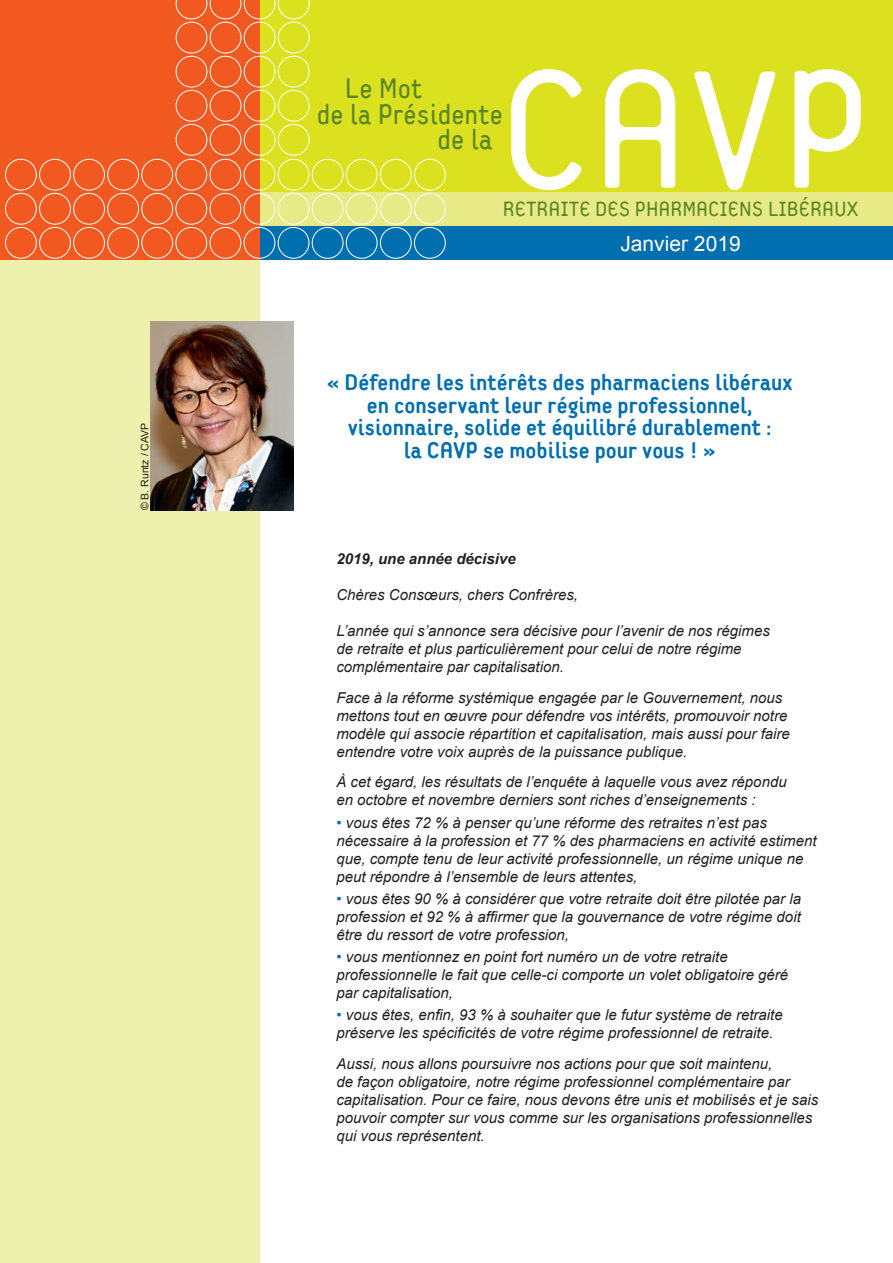
<style>
.page{position:relative;width:893px;height:1263px;background:#fff}
.page>*{position:absolute;margin:0;border:0;box-sizing:border-box;transform-origin:0 0}
.t1{font:177px "Extreme Sans";color:#fff}
.t2{font:30px/24.8px "Extreme Sans";color:#5c8727}
.t3{font:800 24px/22.5px "Extreme Sans";color:#006faf;text-align:center}
.t4{font:21.75px "Extreme Sans";color:#5c8727}
.t5{font:21px "Arial";color:#fff}
.t6{font:italic 15px/18px "Arial";color:#231f20}
.t7{font:italic 700 15px "Arial";color:#231f20}
.t8{font:10.5px "Arial";color:#231f20}
.s1{color:#006faf}
</style>
<div class="page">
<div style="left:259px;top:226px;width:634px;height:34px;background:#006faf"></div>
<div style="left:259px;top:191px;width:634px;height:34px;background:#e7ea86"></div>
<div style="left:259px;top:0;width:634px;height:191px;background:#dbe11e"></div>
<div style="left:0;top:0;width:259px;height:261px;background:#f15921"></div>
<div style="left:0;top:261px;width:259px;height:1002px;background:#eef1ae"></div>
<img style="left:151px;top:321px;width:142px;height:189px">
<div style="left:278px;top:22px;width:32px;height:31px;border:1px solid #fff;border-radius:50%"></div>
<div style="left:278px;top:56px;width:32px;height:31px;border:1px solid #fff;border-radius:50%"></div>
<div style="left:278px;top:90px;width:32px;height:32px;border:1px solid #fff;border-radius:50%"></div>
<div style="left:278px;top:124px;width:32px;height:32px;border:1px solid #fff;border-radius:50%"></div>
<div style="left:278px;top:159px;width:31px;height:31px;border:1px solid #fff;border-radius:50%"></div>
<div style="left:414px;top:159px;width:32px;height:31px;border:1px solid #fff;border-radius:50%"></div>
<div style="left:141px;top:159px;width:32px;height:31px;border:1px solid #fff;border-radius:50%"></div>
<div style="left:278px;top:193px;width:31px;height:32px;border:1px solid #fff;border-radius:50%"></div>
<div style="left:414px;top:193px;width:32px;height:32px;border:1px solid #fff;border-radius:50%"></div>
<div style="left:141px;top:193px;width:32px;height:32px;border:1px solid #fff;border-radius:50%"></div>
<div style="left:278px;top:227px;width:31px;height:32px;border:1px solid #fff;border-radius:50%"></div>
<div style="left:414px;top:227px;width:32px;height:32px;border:1px solid #fff;border-radius:50%"></div>
<div style="left:141px;top:227px;width:32px;height:32px;border:1px solid #fff;border-radius:50%"></div>
<div style="left:210px;top:22px;width:31px;height:31px;border:1px solid #fff;border-radius:50%"></div>
<div style="left:210px;top:56px;width:31px;height:31px;border:1px solid #fff;border-radius:50%"></div>
<div style="left:210px;top:90px;width:31px;height:32px;border:1px solid #fff;border-radius:50%"></div>
<div style="left:210px;top:124px;width:31px;height:32px;border:1px solid #fff;border-radius:50%"></div>
<div style="left:210px;top:159px;width:31px;height:31px;border:1px solid #fff;border-radius:50%"></div>
<div style="left:346px;top:159px;width:31px;height:31px;border:1px solid #fff;border-radius:50%"></div>
<div style="left:73px;top:159px;width:32px;height:31px;border:1px solid #fff;border-radius:50%"></div>
<div style="left:210px;top:193px;width:31px;height:32px;border:1px solid #fff;border-radius:50%"></div>
<div style="left:346px;top:193px;width:31px;height:32px;border:1px solid #fff;border-radius:50%"></div>
<div style="left:73px;top:193px;width:32px;height:32px;border:1px solid #fff;border-radius:50%"></div>
<div style="left:210px;top:227px;width:31px;height:32px;border:1px solid #fff;border-radius:50%"></div>
<div style="left:346px;top:227px;width:31px;height:32px;border:1px solid #fff;border-radius:50%"></div>
<div style="left:73px;top:227px;width:32px;height:32px;border:1px solid #fff;border-radius:50%"></div>
<div style="left:244px;top:22px;width:31px;height:31px;border:1px solid #fff;border-radius:50%"></div>
<div style="left:244px;top:56px;width:31px;height:31px;border:1px solid #fff;border-radius:50%"></div>
<div style="left:244px;top:90px;width:31px;height:32px;border:1px solid #fff;border-radius:50%"></div>
<div style="left:244px;top:124px;width:31px;height:32px;border:1px solid #fff;border-radius:50%"></div>
<div style="left:244px;top:159px;width:31px;height:31px;border:1px solid #fff;border-radius:50%"></div>
<div style="left:380px;top:159px;width:32px;height:31px;border:1px solid #fff;border-radius:50%"></div>
<div style="left:107px;top:159px;width:32px;height:31px;border:1px solid #fff;border-radius:50%"></div>
<div style="left:244px;top:193px;width:31px;height:32px;border:1px solid #fff;border-radius:50%"></div>
<div style="left:380px;top:193px;width:32px;height:32px;border:1px solid #fff;border-radius:50%"></div>
<div style="left:107px;top:193px;width:32px;height:32px;border:1px solid #fff;border-radius:50%"></div>
<div style="left:244px;top:227px;width:31px;height:32px;border:1px solid #fff;border-radius:50%"></div>
<div style="left:380px;top:227px;width:32px;height:32px;border:1px solid #fff;border-radius:50%"></div>
<div style="left:107px;top:227px;width:32px;height:32px;border:1px solid #fff;border-radius:50%"></div>
<div style="left:176px;top:22px;width:31px;height:31px;border:1px solid #fff;border-radius:50%"></div>
<svg style="left:176px;top:0;width:134px;height:19px"></svg>
<div style="left:176px;top:56px;width:31px;height:31px;border:1px solid #fff;border-radius:50%"></div>
<div style="left:176px;top:90px;width:31px;height:32px;border:1px solid #fff;border-radius:50%"></div>
<div style="left:176px;top:124px;width:31px;height:32px;border:1px solid #fff;border-radius:50%"></div>
<div style="left:176px;top:159px;width:31px;height:31px;border:1px solid #fff;border-radius:50%"></div>
<div style="left:312px;top:159px;width:31px;height:31px;border:1px solid #fff;border-radius:50%"></div>
<div style="left:39px;top:159px;width:32px;height:31px;border:1px solid #fff;border-radius:50%"></div>
<div style="left:5px;top:159px;width:32px;height:31px;border:1px solid #fff;border-radius:50%"></div>
<div style="left:176px;top:193px;width:31px;height:32px;border:1px solid #fff;border-radius:50%"></div>
<div style="left:312px;top:193px;width:31px;height:32px;border:1px solid #fff;border-radius:50%"></div>
<div style="left:39px;top:193px;width:32px;height:32px;border:1px solid #fff;border-radius:50%"></div>
<div style="left:5px;top:193px;width:32px;height:32px;border:1px solid #fff;border-radius:50%"></div>
<div style="left:176px;top:227px;width:31px;height:32px;border:1px solid #fff;border-radius:50%"></div>
<div style="left:312px;top:227px;width:31px;height:32px;border:1px solid #fff;border-radius:50%"></div>
<div style="left:39px;top:227px;width:32px;height:32px;border:1px solid #fff;border-radius:50%"></div>
<div style="left:5px;top:227px;width:32px;height:32px;border:1px solid #fff;border-radius:50%"></div>
<p class="t8" style="left:138px;top:510px;width:89px;rotate:-90deg">© B. Runtz / CAVP</p>
<h2 class="t2" style="left:345px;top:75px;width:79px">Le Mot</h2>
<h2 class="t2" style="left:438px;top:101px;width:67px;text-indent:-121px">de la Présidente de la</h2>
<h1 class="t1" style="left:500px;top:29px;width:373px">CAVP</h1>
<h3 class="t4" style="left:503px;top:196px;width:357px">RETRAITE DES PHARMACIENS LIBÉRAUX</h3>
<h3 class="t5" style="left:620px;top:229px;width:122px">Janvier 2019</h3>
<h3 class="t3" style="left:327px;top:370px;width:467px">« Défendre les intérêts des pharmaciens libéraux en conservant leur régime professionnel, visionnaire, solide et équilibré durablement :<br>la CAVP se mobilise pour vous ! »</h3>
<p class="t7" style="left:336px;top:548px;width:181px">2019, une année décisive</p>
<p class="t6" style="left:336px;top:586px;width:243px">Chères Consœurs, chers Confrères,</p>
<p class="t6" style="left:336px;top:622px;width:435px">L’année qui s’annonce sera décisive pour l’avenir de nos régimes de retraite et plus particulièrement pour celui de notre régime complémentaire par capitalisation.</p>
<p class="t6" style="left:336px;top:688px;width:455px">Face à la réforme systémique engagée par le Gouvernement, nous mettons tout en œuvre pour défendre vos intérêts, promouvoir notre modèle qui associe répartition et capitalisation, mais aussi pour faire entendre votre voix auprès de la puissance publique.</p>
<p class="t6" style="left:336px;top:773px;width:452px">À cet égard, les résultats de l’enquête à laquelle vous avez répondu en octobre et novembre derniers sont riches d’enseignements :</p>
<p class="t6" style="left:336px;top:813px;width:482px"><span class="s1">•</span> vous êtes 72 % à penser qu’une réforme des retraites n’est pas nécessaire à la profession et 77 % des pharmaciens en activité estiment que, compte tenu de leur activité professionnelle, un régime unique ne peut répondre à l’ensemble de leurs attentes,</p>
<p class="t6" style="left:336px;top:890px;width:466px;text-align:justify"><span class="s1">•</span> vous êtes 90 % à considérer que votre retraite doit être pilotée par la profession et 92 % à affirmer que la gouvernance de votre régime doit être du ressort de votre profession,</p>
<p class="t6" style="left:336px;top:948px;width:453px"><span class="s1">•</span> vous mentionnez en point fort numéro un de votre retraite professionnelle le fait que celle-ci comporte un volet obligatoire géré par capitalisation,</p>
<p class="t6" style="left:336px;top:1006px;width:448px"><span class="s1">•</span> vous êtes, enfin, 93 % à souhaiter que le futur système de retraite préserve les spécificités de votre régime professionnel de retraite.</p>
<p class="t6" style="left:336px;top:1055px;width:483px">Aussi, nous allons poursuivre nos actions pour que soit maintenu,<br>de façon obligatoire, notre régime professionnel complémentaire par capitalisation. Pour ce faire, nous devons être unis et mobilisés et je sais pouvoir compter sur vous comme sur les organisations professionnelles qui vous représentent.</p>
</div>
